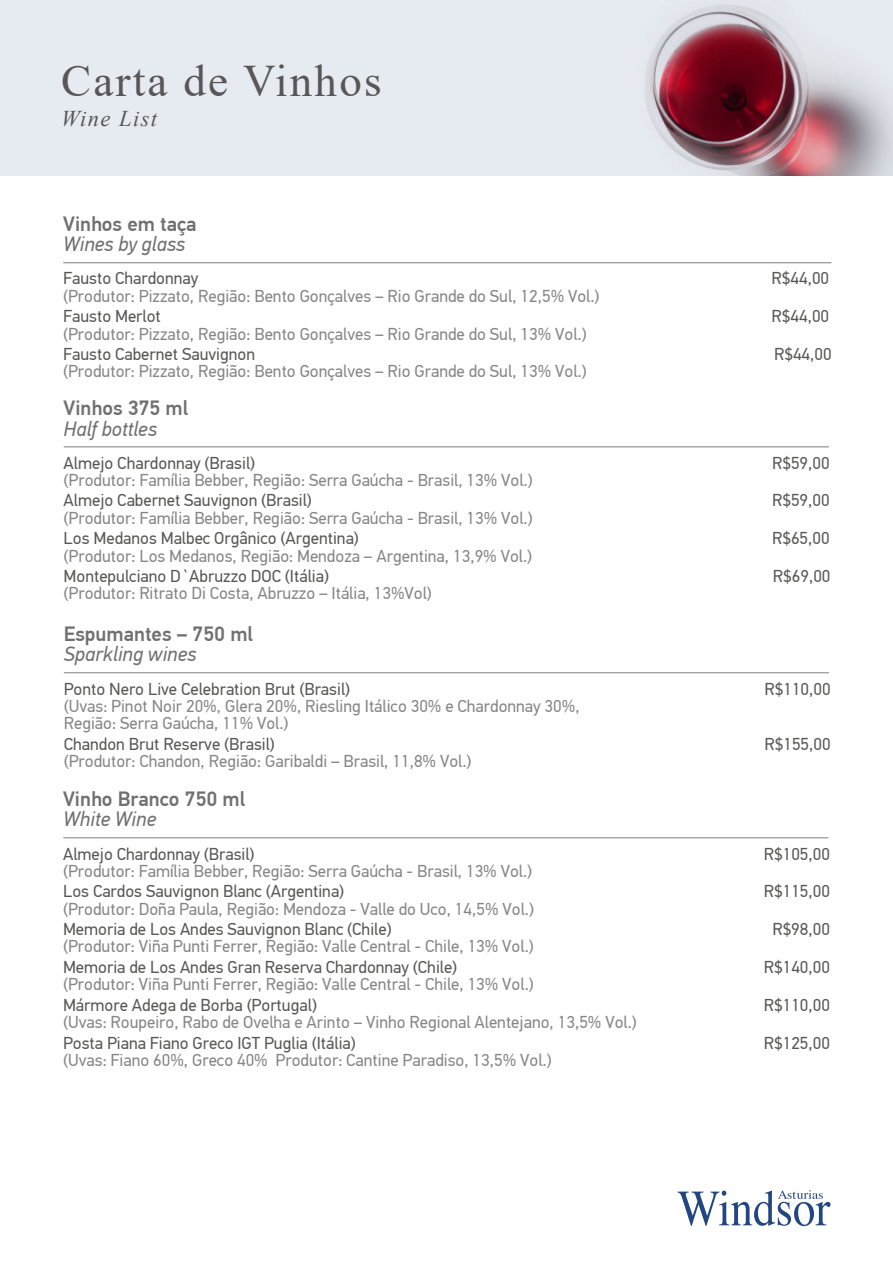
<style>
.page{position:relative;width:893px;height:1263px;background:#fff}
.page>*{position:absolute;margin:0;border:0;box-sizing:border-box;transform-origin:0 0}
.t1{font:45px "Times New Roman";letter-spacing:.05em;color:#585657}
.t2{font:italic 22.5px "Times New Roman";letter-spacing:.065em;color:#585657}
.t3{font:500 20.7px "PF Din Text Pro";color:#717070}
.t4{font:italic 20.7px "PF Din Text Pro";color:#717070}
.t5{font:17.25px/17.2px "PF Din Text Pro";color:#868686}
.t6{font:17.25px "PF Din Text Pro";color:#575756}
</style>
<div class="page">
<img style="left:0;top:0;width:893px;height:176px">
<hr style="left:63px;top:262px;width:768px;height:1px;background:#9c9b9b">
<hr style="left:64px;top:446px;width:765px;height:1px;background:#9c9b9b">
<hr style="left:64px;top:672px;width:765px;height:1px;background:#9c9b9b">
<hr style="left:63px;top:837px;width:765px;height:1px;background:#9c9b9b">
<svg style="left:678px;top:1190px;width:152px;height:36px"></svg>
<h1 class="t1" style="left:61px;top:54px;width:322px">Carta de Vinhos</h1>
<h2 class="t2" style="left:61px;top:105px;width:98px">Wine List</h2>
<p class="t3" style="left:63px;top:216px;width:135px">Vinhos em taça</p>
<p class="t4" style="left:63px;top:236px;width:123px">Wines by glass</p>
<p class="t6" style="left:63px;top:269px;width:137px">Fausto Chardonnay</p>
<p class="t6" style="left:772px;top:269px;width:59px">R$44,00</p>
<p class="t5" style="left:63px;top:287px;width:538px">(Produtor: Pizzato, Região: Bento Gonçalves – Rio Grande do Sul, 12,5% Vol.)</p>
<p class="t6" style="left:63px;top:307px;width:99px">Fausto Merlot</p>
<p class="t6" style="left:772px;top:307px;width:59px">R$44,00</p>
<p class="t5" style="left:63px;top:325px;width:525px">(Produtor: Pizzato, Região: Bento Gonçalves – Rio Grande do Sul, 13% Vol.)</p>
<p class="t6" style="left:63px;top:345px;width:194px">Fausto Cabernet Sauvignon</p>
<p class="t6" style="left:774px;top:345px;width:59px">R$44,00</p>
<p class="t5" style="left:63px;top:363px;width:525px">(Produtor: Pizzato, Região: Bento Gonçalves – Rio Grande do Sul, 13% Vol.)</p>
<p class="t3" style="left:64px;top:400px;width:126px">Vinhos 375 ml</p>
<p class="t4" style="left:64px;top:420px;width:95px">Half bottles</p>
<p class="t6" style="left:64px;top:454px;width:193px">Almejo Chardonnay (Brasil)</p>
<p class="t6" style="left:772px;top:454px;width:59px">R$59,00</p>
<p class="t5" style="left:64px;top:471px;width:471px">(Produtor: Família Bebber, Região: Serra Gaúcha - Brasil, 13% Vol.)</p>
<p class="t6" style="left:64px;top:491px;width:250px">Almejo Cabernet Sauvignon (Brasil)</p>
<p class="t6" style="left:772px;top:491px;width:59px">R$59,00</p>
<p class="t5" style="left:64px;top:509px;width:471px">(Produtor: Família Bebber, Região: Serra Gaúcha - Brasil, 13% Vol.)</p>
<p class="t6" style="left:64px;top:529px;width:297px">Los Medanos Malbec Orgânico (Argentina)</p>
<p class="t6" style="left:772px;top:529px;width:59px">R$65,00</p>
<p class="t5" style="left:64px;top:547px;width:470px">(Produtor: Los Medanos, Região: Mendoza – Argentina, 13,9% Vol.)</p>
<p class="t6" style="left:64px;top:567px;width:267px">Montepulciano D`Abruzzo DOC (Itália)</p>
<p class="t6" style="left:773px;top:567px;width:59px">R$69,00</p>
<p class="t5" style="left:64px;top:585px;width:370px">(Produtor: Ritrato Di Costa, Abruzzo – Itália, 13%Vol)</p>
<p class="t3" style="left:64px;top:626px;width:191px">Espumantes – 750 ml</p>
<p class="t4" style="left:64px;top:646px;width:134px">Sparkling wines</p>
<p class="t6" style="left:64px;top:679px;width:288px">Ponto Nero Live Celebration Brut (Brasil)</p>
<p class="t6" style="left:764px;top:679px;width:68px">R$110,00</p>
<p class="t5" style="left:64px;top:697px;width:517px">(Uvas: Pinot Noir 20%, Glera 20%, Riesling Itálico 30% e Chardonnay 30%,<br>Região: Serra Gaúcha, 11% Vol.)</p>
<p class="t6" style="left:64px;top:734px;width:213px">Chandon Brut Reserve (Brasil)</p>
<p class="t6" style="left:764px;top:734px;width:68px">R$155,00</p>
<p class="t5" style="left:64px;top:752px;width:409px">(Produtor: Chandon, Região: Garibaldi – Brasil, 11,8% Vol.)</p>
<p class="t3" style="left:63px;top:791px;width:184px">Vinho Branco 750 ml</p>
<p class="t4" style="left:63px;top:811px;width:95px">White Wine</p>
<p class="t6" style="left:63px;top:844px;width:193px">Almejo Chardonnay (Brasil)</p>
<p class="t6" style="left:764px;top:844px;width:68px">R$105,00</p>
<p class="t5" style="left:63px;top:862px;width:471px">(Produtor: Família Bebber, Região: Serra Gaúcha - Brasil, 13% Vol.)</p>
<p class="t6" style="left:63px;top:882px;width:283px">Los Cardos Sauvignon Blanc (Argentina)</p>
<p class="t6" style="left:764px;top:882px;width:68px">R$115,00</p>
<p class="t5" style="left:63px;top:900px;width:472px">(Produtor: Doña Paula, Região: Mendoza - Valle do Uco, 14,5% Vol.)</p>
<p class="t6" style="left:63px;top:920px;width:330px">Memoria de Los Andes Sauvignon Blanc (Chile)</p>
<p class="t6" style="left:772px;top:920px;width:59px">R$98,00</p>
<p class="t5" style="left:63px;top:938px;width:472px">(Produtor: Viña Punti Ferrer, Região: Valle Central - Chile, 13% Vol.)</p>
<p class="t6" style="left:63px;top:958px;width:396px">Memoria de Los Andes Gran Reserva Chardonnay (Chile)</p>
<p class="t6" style="left:764px;top:958px;width:68px">R$140,00</p>
<p class="t5" style="left:63px;top:976px;width:472px">(Produtor: Viña Punti Ferrer, Região: Valle Central - Chile, 13% Vol.)</p>
<p class="t6" style="left:63px;top:996px;width:255px">Mármore Adega de Borba (Portugal)</p>
<p class="t6" style="left:764px;top:996px;width:68px">R$110,00</p>
<p class="t5" style="left:63px;top:1014px;width:575px">(Uvas: Roupeiro, Rabo de Ovelha e Arinto – Vinho Regional Alentejano, 13,5% Vol.)</p>
<p class="t6" style="left:63px;top:1034px;width:294px">Posta Piana Fiano Greco IGT Puglia (Itália)</p>
<p class="t6" style="left:764px;top:1034px;width:68px">R$125,00</p>
<p class="t5" style="left:63px;top:1052px;width:490px">(Uvas: Fiano 60%, Greco 40% Produtor: Cantine Paradiso, 13,5% Vol.)</p>
</div>
